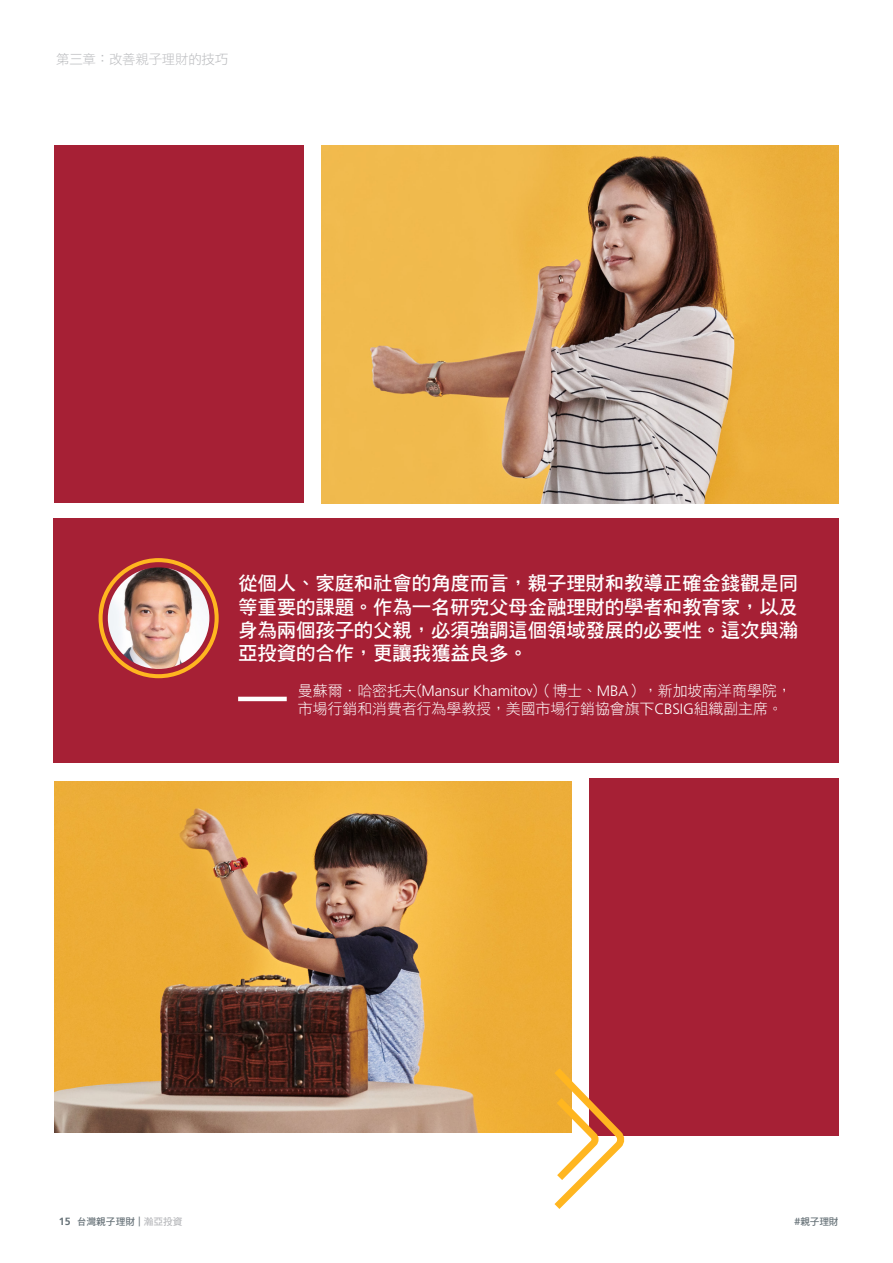
<style>
.page{position:relative;width:893px;height:1263px;background:#fff}
.page>*{position:absolute;margin:0;border:0;box-sizing:border-box;transform-origin:0 0}
.t1{font:19.5px/23.4px "DF Hei HK W7";letter-spacing:-.01em;color:#fff;text-align:justify}
.t2{font:15px/18px "DF Hei HK W3";letter-spacing:-.01em;color:#fff}
.t3{font:13.5px "DF Hei HK W3";letter-spacing:-.02em;color:#babbbe}
.t4{font:9.75px "DF Hei HK W7";color:#687379}
.s1{font-family:"Frutiger LT Std";font-weight:300}
.s2{font-family:"Frutiger LT Std";font-weight:700;font-size:10.5px}
.s3{color:#babbbe}
</style>
<div class="page">
<div style="left:53px;top:518px;width:786px;height:245px;background:#a62035"></div>
<div style="left:54px;top:145px;width:250px;height:358px;background:#a62035"></div>
<img style="left:54px;top:782px;width:517px;height:351px">
<div style="left:589px;top:777px;width:250px;height:358px;background:#a62035"></div>
<svg style="left:547px;top:1061px;width:84px;height:148px"></svg>
<hr style="left:238px;top:697px;width:49px;height:4px;background:#fff">
<div style="left:99px;top:558px;width:120px;height:120px;border:4px solid #ffb620;border-radius:50%"></div>
<img style="left:108px;top:567px;width:101px;height:102px;border-radius:51px">
<img style="left:322px;top:145px;width:517px;height:358px">
<p class="t3" style="left:56px;top:52px;width:174px">第三章：改善親子理財的技巧</p>
<p class="t1" style="left:238px;top:571px;width:562px">從個人、家庭和社會的角度而言，親子理財和教導正確金錢觀是同等重要的課題。作為一名研究父母金融理財的學者和教育家，以及身為兩個孩子的父親，必須強調這個領域發展的必要性。這次與瀚亞投資的合作，更讓我獲益良多。</p>
<p class="t2" style="left:298px;top:681px;width:495px">曼蘇爾·哈密托夫(<span class="s1">Mansur Khamitov</span>)（博士、<span class="s1">MBA</span>），新加坡南洋商學院，市場行銷和消費者行為學教授，美國市場行銷協會旗下<span class="s1">CBSIG</span>組織副主席。</p>
<p class="t4" style="left:59px;top:1216px;width:125px"><span class="s2">15</span> 台灣親子理財 | <span class="s3">瀚亞投資</span></p>
<p class="t4" style="left:794px;top:1216px;width:46px">#親子理財</p>
</div>
